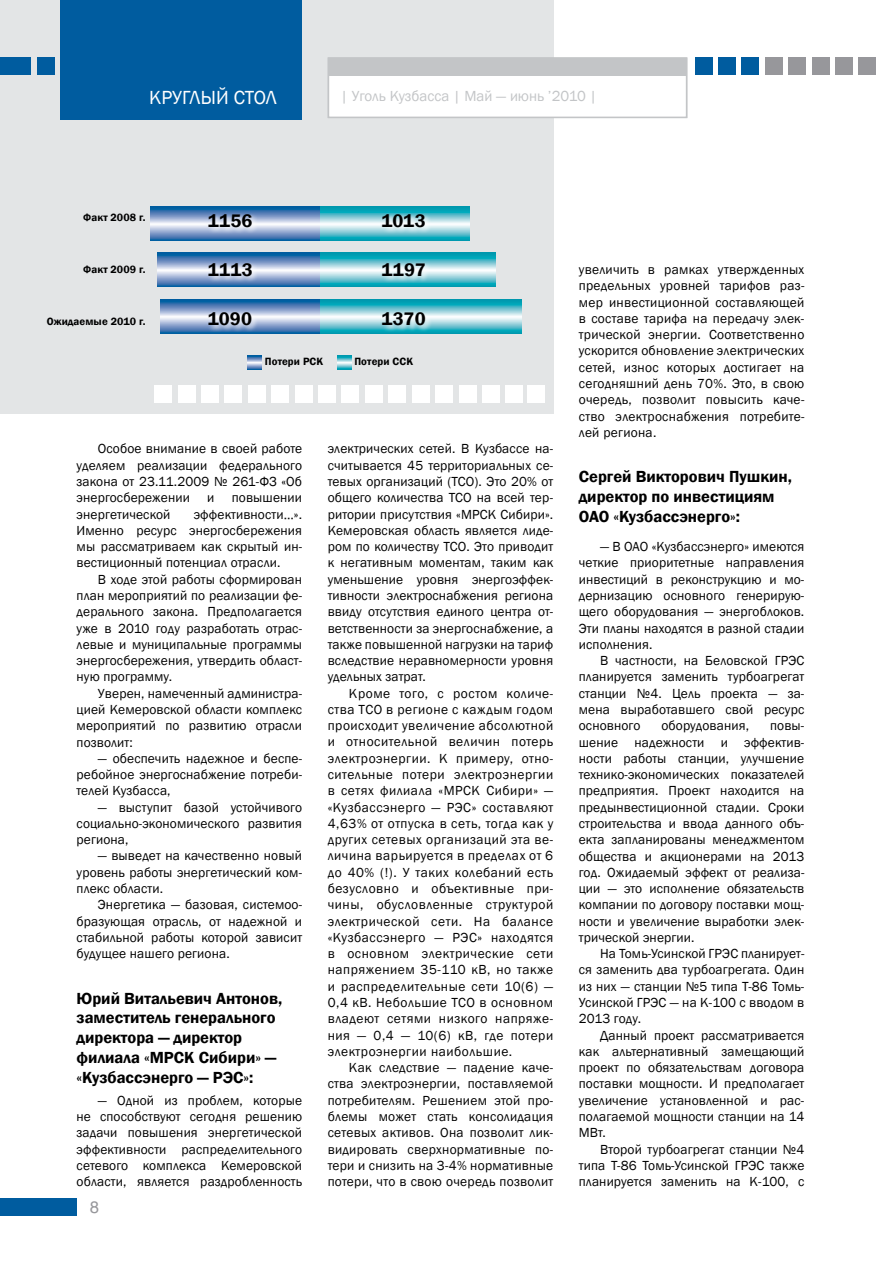
<style>
.page{position:relative;width:881px;height:1263px;background:#fff}
.page>*{position:absolute;margin:0;border:0;box-sizing:border-box;transform-origin:0 0}
.t1{font:19.5px "Franklin Gothic";color:#fff}
.t2{font:600 18.6px "Franklin Gothic";letter-spacing:.01em;color:#000}
.t3{font:600 16.5px/19.8px "Franklin Gothic";color:#000}
.t4{font:16.5px "Helios";color:#97979b}
.t5{font:15px "Franklin Gothic";color:#c3c5c7}
.t6{font:13.5px/16.4px "Franklin Gothic";letter-spacing:.01em;color:#000;text-align:justify}
.t7{font:600 10.8px "Franklin Gothic";letter-spacing:.01em;color:#000}
</style>
<div class="page">
<div style="left:0;top:0;width:553px;height:413px;background:#e3e5e6"></div>
<svg style="left:151px;top:206px;width:169px;height:35px"></svg>
<svg style="left:320px;top:206px;width:149px;height:35px"></svg>
<svg style="left:157px;top:252px;width:50px;height:35px"></svg>
<svg style="left:464px;top:252px;width:32px;height:35px"></svg>
<svg style="left:160px;top:299px;width:47px;height:34px"></svg>
<svg style="left:464px;top:299px;width:57px;height:34px"></svg>
<div style="left:207px;top:213px;width:257px;height:136px;background:#fff;opacity:.75"></div>
<svg style="left:248px;top:355px;width:14px;height:14px"></svg>
<svg style="left:337px;top:355px;width:14px;height:14px"></svg>
<div style="left:201px;top:386px;width:17px;height:17px;background:#fff"></div>
<div style="left:178px;top:386px;width:17px;height:17px;background:#fff"></div>
<div style="left:155px;top:386px;width:17px;height:17px;background:#fff"></div>
<div style="left:225px;top:386px;width:17px;height:17px;background:#fff"></div>
<div style="left:248px;top:386px;width:17px;height:17px;background:#fff"></div>
<div style="left:271px;top:386px;width:17px;height:17px;background:#fff"></div>
<div style="left:295px;top:386px;width:17px;height:17px;background:#fff"></div>
<div style="left:318px;top:386px;width:17px;height:17px;background:#fff"></div>
<div style="left:342px;top:386px;width:17px;height:17px;background:#fff"></div>
<div style="left:365px;top:386px;width:17px;height:17px;background:#fff"></div>
<div style="left:388px;top:386px;width:17px;height:17px;background:#fff"></div>
<div style="left:412px;top:386px;width:17px;height:17px;background:#fff"></div>
<div style="left:435px;top:386px;width:17px;height:17px;background:#fff"></div>
<div style="left:459px;top:386px;width:17px;height:17px;background:#fff"></div>
<div style="left:482px;top:386px;width:17px;height:17px;background:#fff"></div>
<div style="left:505px;top:386px;width:17px;height:17px;background:#fff"></div>
<div style="left:527px;top:386px;width:17px;height:17px;background:#fff"></div>
<div style="left:327px;top:57px;width:360px;height:61px;background:#fff;border:2px solid #c3c5c7"></div>
<div style="left:858px;top:58px;width:17px;height:17px;background:#97979b"></div>
<div style="left:327px;top:59px;width:359px;height:17px;background:#c3c5c7"></div>
<div style="left:0;top:1198px;width:77px;height:17px;background:#005c9f"></div>
<div style="left:835px;top:58px;width:17px;height:17px;background:#97979b"></div>
<div style="left:811px;top:58px;width:17px;height:17px;background:#97979b"></div>
<div style="left:788px;top:58px;width:17px;height:17px;background:#97979b"></div>
<div style="left:765px;top:58px;width:17px;height:17px;background:#97979b"></div>
<div style="left:741px;top:58px;width:17px;height:17px;background:#005c9f"></div>
<div style="left:718px;top:58px;width:17px;height:17px;background:#005c9f"></div>
<div style="left:694px;top:58px;width:17px;height:17px;background:#005c9f"></div>
<div style="left:37px;top:58px;width:17px;height:17px;background:#005c9f"></div>
<div style="left:0;top:58px;width:30px;height:17px;background:#005c9f"></div>
<div style="left:60px;top:1px;width:242px;height:119px;background:#005c9f"></div>
<h1 class="t1" style="left:149px;top:86px;width:11px">кругл</h1>
<h1 class="t1" style="left:200px;top:86px;width:45px">ый стол</h1>
<p class="t5" style="left:340px;top:87px;width:258px">| Уголь Кузбасса | Май — июнь ’2010 |</p>
<p class="t7" style="left:83px;top:211px;width:64px">Факт 2008 г.</p>
<p class="t7" style="left:83px;top:263px;width:64px">Факт 2009 г.</p>
<p class="t7" style="left:47px;top:315px;width:100px">Ожидаемые 2010 г.</p>
<h2 class="t2" style="left:208px;top:209px;width:46px">1156</h2>
<h2 class="t2" style="left:381px;top:209px;width:46px">1013</h2>
<h2 class="t2" style="left:208px;top:258px;width:47px">1113</h2>
<h2 class="t2" style="left:381px;top:258px;width:45px">1197</h2>
<h2 class="t2" style="left:208px;top:307px;width:46px">1090</h2>
<h2 class="t2" style="left:381px;top:307px;width:46px">1370</h2>
<p class="t7" style="left:265px;top:355px;width:60px">Потери РСК</p>
<p class="t7" style="left:354px;top:355px;width:60px">Потери ССК</p>
<p class="t6" style="left:77px;top:441px;width:227px;text-indent:21px">Особое внимание в своей работе уделяем реализации федерального закона от 23.11.2009 № 261-ФЗ «Об энергосбережении</p>
<p class="t6" style="left:207px;top:490px;width:9px">и</p>
<p class="t6" style="left:232px;top:490px;width:72px">повышении</p>
<p class="t6" style="left:77px;top:506px;width:95px">энергетической</p>
<p class="t6" style="left:77px;top:506px;width:227px;text-indent:117px">эффективности…».<br>Именно ресурс энергосбережения мы рассматриваем как скрытый ин&shy;вестиционный потенциал отрасли.</p>
<p class="t6" style="left:77px;top:571px;width:227px;text-indent:21px">В ходе этой работы сформирован план мероприятий по реализации фе&shy;дерального закона. Предполагается уже в 2010 году разработать отрас&shy;левые и муниципальные программы энергосбережения, утвердить област&shy;ную программу.</p>
<p class="t6" style="left:77px;top:685px;width:227px;text-indent:21px">Уверен, намеченный администра&shy;цией Кемеровской области комплекс мероприятий по развитию отрасли позволит:</p>
<p class="t6" style="left:77px;top:750px;width:227px;text-indent:21px">— обеспечить надежное и беспе&shy;ребойное энергоснабжение потреби&shy;телей Кузбасса,</p>
<p class="t6" style="left:77px;top:799px;width:227px;text-indent:21px">— выступит базой устойчивого социально-экономического развития региона,</p>
<p class="t6" style="left:77px;top:848px;width:227px;text-indent:21px">— выведет на качественно новый уровень работы энергетический ком&shy;плекс области.</p>
<p class="t6" style="left:77px;top:897px;width:227px;text-indent:21px">Энергетика — базовая, системоо&shy;бразующая отрасль, от надежной и стабильной работы которой зависит будущее нашего региона.</p>
<p class="t3" style="left:77px;top:988px;width:207px">Юрий Витальевич Антонов, заместитель генерального директора — директор филиала «МРСК Сибири» — «Кузбассэнерго — РЭС»:</p>
<p class="t6" style="left:77px;top:1092px;width:227px;text-indent:21px">— Одной из проблем, которые не способствуют сегодня решению задачи повышения энергетической эффективности распределительного сетевого комплекса Кемеровской области, является раздробленность</p>
<p class="t4" style="left:90px;top:1197px;width:11px">8</p>
<p class="t6" style="left:327px;top:441px;width:227px">электрических сетей. В Кузбассе на&shy;считывается 45 территориальных се&shy;тевых организаций (ТСО). Это 20% от общего количества ТСО на всей тер&shy;ритории присутствия «МРСК Сибири».<br>Кемеровская область является лиде&shy;ром по количеству ТСО. Это приводит к негативным моментам, таким как уменьшение уровня энергоэффек&shy;тивности электроснабжения региона ввиду отсутствия единого центра от&shy;ветственности за энергоснабжение, а также повышенной нагрузки на тариф вследствие неравномерности уровня удельных затрат.</p>
<p class="t6" style="left:327px;top:685px;width:227px;text-indent:21px">Кроме того, с ростом количе&shy;ства ТСО в регионе с каждым годом происходит увеличение абсолютной и относительной величин потерь электроэнергии. К примеру, отно&shy;сительные потери электроэнергии в сетях филиала «МРСК Сибири» — «Кузбассэнерго — РЭС» составляют 4,63% от отпуска в сеть, тогда как у других сетевых организаций эта ве&shy;личина варьируется в пределах от 6 до 40% (!). У таких колебаний есть безусловно и объективные при&shy;чины, обусловленные структурой электрической сети. На балансе «Кузбассэнерго — РЭС» находятся в основном электрические сети напряжением 35-110 кВ, но также и распределительные сети 10(6) — 0,4 кВ. Небольшие ТСО в основном владеют сетями низкого напряже&shy;ния — 0,4 — 10(6) кВ, где потери электроэнергии наибольшие.</p>
<p class="t6" style="left:327px;top:1060px;width:227px;text-indent:21px">Как следствие — падение каче&shy;ства электроэнергии, поставляемой потребителям. Решением этой про&shy;блемы может стать консолидация сетевых активов. Она позволит лик&shy;видировать сверхнормативные по&shy;тери и снизить на 3-4% нормативные потери, что в свою очередь позволит</p>
<p class="t6" style="left:578px;top:262px;width:227px">увеличить в рамках утвержденных предельных уровней тарифов раз&shy;мер инвестиционной составляющей в составе тарифа на передачу элек&shy;трической энергии. Соответственно ускорится обновление электрических сетей, износ которых достигает на сегодняшний день 70%. Это, в свою очередь, позволит повысить каче&shy;ство электроснабжения потребите&shy;лей региона.</p>
<p class="t3" style="left:578px;top:467px;width:215px">Сергей Викторович Пушкин, директор по инвестициям<br>ОАО «Кузбассэнерго»:</p>
<p class="t6" style="left:578px;top:539px;width:227px;text-indent:21px">— В ОАО «Кузбассэнерго» имеются четкие приоритетные направления инвестиций в реконструкцию и мо&shy;дернизацию основного генерирую&shy;щего оборудования — энергоблоков.<br>Эти планы находятся в разной стадии исполнения.</p>
<p class="t6" style="left:578px;top:653px;width:227px;text-indent:21px">В частности, на Беловской ГРЭС планируется заменить турбоагрегат станции №4. Цель проекта — за&shy;мена выработавшего свой ресурс основного</p>
<p class="t6" style="left:661px;top:718px;width:89px">оборудования,</p>
<p class="t6" style="left:578px;top:718px;width:227px;text-indent:191px">повы&shy;шение надежности и эффектив&shy;ности работы станции, улучшение технико-экономических показателей предприятия. Проект находится на предынвестиционной стадии. Сроки строительства и ввода данного объ&shy;екта запланированы менеджментом общества и акционерами на 2013 год. Ожидаемый эффект от реализа&shy;ции — это исполнение обязательств компании по договору поставки мощ&shy;ности и увеличение выработки элек&shy;трической энергии.</p>
<p class="t6" style="left:578px;top:946px;width:227px;text-indent:21px">На Томь-Усинской ГРЭС планирует&shy;ся заменить два турбоагрегата. Один из них — станции №5 типа Т-86 Томь-Усинской ГРЭС — на К-100 с вводом в 2013 году.</p>
<p class="t6" style="left:578px;top:1027px;width:227px;text-indent:21px">Данный проект рассматривается как альтернативный замещающий проект по обязательствам договора поставки мощности. И предполагает увеличение установленной и рас&shy;полагаемой мощности станции на 14<br>МВт.</p>
<p class="t6" style="left:578px;top:1141px;width:227px;text-indent:21px">Второй турбоагрегат станции №4 типа Т-86 Томь-Усинской ГРЭС также планируется заменить на К-100, с</p>
</div>
